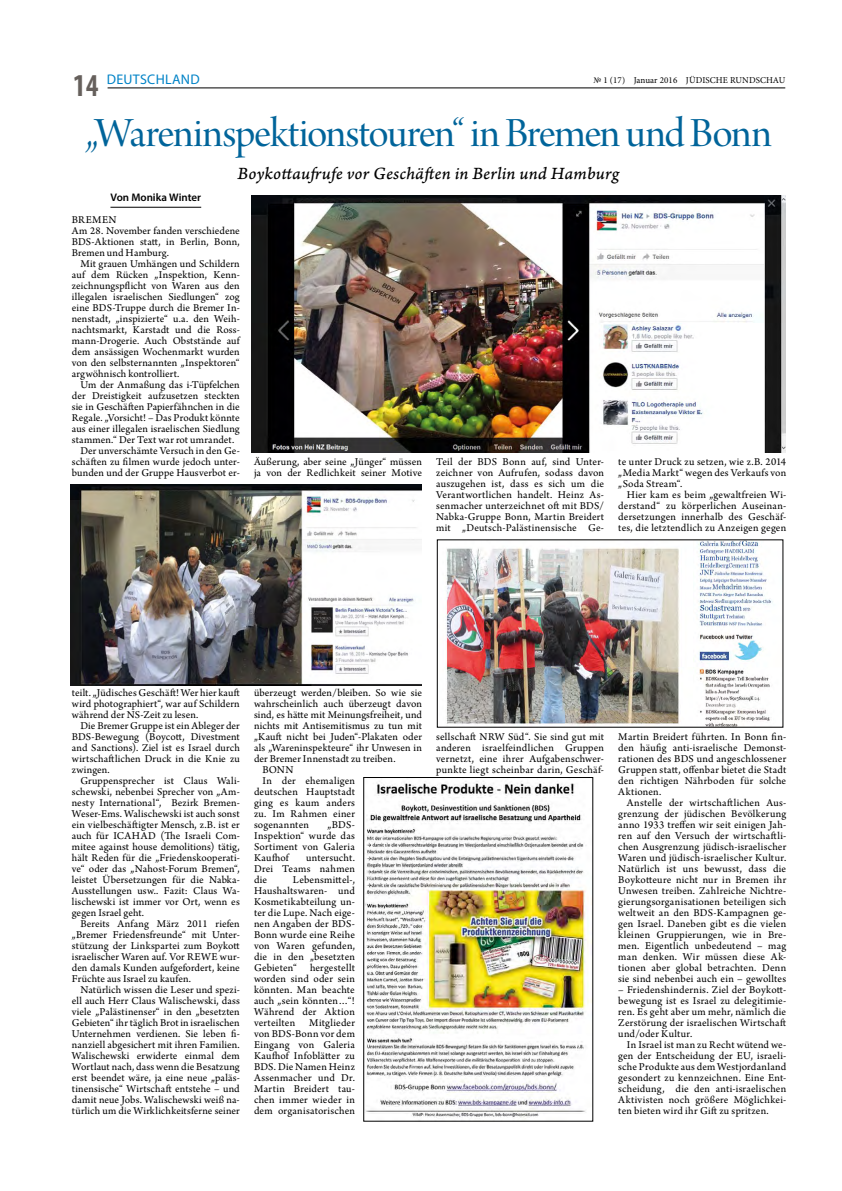
<style>
.page{position:relative;width:842px;height:1191px;background:#fff}
.page>*{position:absolute;margin:0;border:0;box-sizing:border-box;transform-origin:0 0}
.t1{font:44px "Arno Pro Display";letter-spacing:-.03em;color:#00649a}
.t2{font:700 condensed 32px "Myriad Pro";color:#66605c;scale:.9 1}
.t3{font:18px "Arno Pro Italic Caption";letter-spacing:.005em;color:#000}
.t4{font:14px "Myriad Pro";letter-spacing:.02em;color:#0083c7}
.t5{font:11px/11px "Arno Pro";letter-spacing:.015em;color:#000;text-align:justify}
.t6{font:600 11px "Myriad Pro";letter-spacing:-.005em;color:#000}
.t7{font:9px "Minion Pro";letter-spacing:.01em;color:#000}
</style>
<div class="page">
<hr style="left:108px;top:88px;width:677px;height:1px;background:#000">
<hr style="left:110px;top:207px;width:91px;height:1px;background:#000">
<img style="left:251px;top:195px;width:534px;height:258px">
<img style="left:71px;top:485px;width:351px;height:200px">
<img style="left:446px;top:541px;width:327px;height:184px">
<img style="left:365px;top:781px;width:226px;height:338px">
<div style="left:363px;top:777px;width:230px;height:344px;border:1px solid #000"></div>
<h2 class="t2" style="left:73px;top:65px;width:29px">14</h2>
<p class="t4" style="left:107px;top:70px;width:94px">DEUTSCHLAND</p>
<p class="t7" style="left:593px;top:74px;width:193px">№ 1 (17) Januar 2016 JÜDISCHE RUNDSCHAU</p>
<h1 class="t1" style="left:86px;top:109px;width:687px">„Wareninspektionstouren“ in Bremen und Bonn</h1>
<h3 class="t3" style="left:237px;top:163px;width:383px">Boykottaufrufe vor Geschäften in Berlin und Hamburg</h3>
<p class="t6" style="left:110px;top:190px;width:92px">Von Monika Winter</p>
<p class="t5" style="left:72px;top:215px;width:169px;text-align:left">BREMEN<br>Am 28. November fanden verschiedene<br>BDS-Aktionen statt, in Berlin, Bonn,<br>Bremen und Hamburg.</p>
<p class="t5" style="left:72px;top:259px;width:169px;text-indent:9px">Mit grauen Umhängen und Schildern auf dem Rücken „Inspektion, Kenn&shy;zeichnungspflicht von Waren aus den illegalen israelischen Siedlungen“ zog eine BDS-Truppe durch die Bremer In&shy;nenstadt, „inspizierte“ u.a. den Weih&shy;nachtsmarkt, Karstadt und die Ross&shy;mann-Drogerie. Auch Obststände auf dem ansässigen Wochenmarkt wurden von den selbsternannten „Inspektoren“ argwöhnisch kontrolliert.</p>
<p class="t5" style="left:80px;top:380px;width:161px">Um der Anmaßung das i-Tüpfelchen</p>
<p class="t5" style="left:72px;top:391px;width:169px">der Dreistigkeit aufzusetzen steckten</p>
<p class="t5" style="left:72px;top:402px;width:169px">sie in Geschäften Papierfähnchen in die</p>
<p class="t5" style="left:72px;top:413px;width:169px">Regale. „Vorsicht! – Das Produkt könnte</p>
<p class="t5" style="left:72px;top:424px;width:169px">aus einer illegalen israelischen Siedlung</p>
<p class="t5" style="left:72px;top:435px;width:164px">stammen.“ Der Text war rot umrandet.</p>
<p class="t5" style="left:80px;top:446px;width:161px">Der unverschämte Versuch in den Ge-</p>
<p class="t5" style="left:72px;top:457px;width:169px">schäften zu filmen wurde jedoch unter-</p>
<p class="t5" style="left:72px;top:468px;width:169px">bunden und der Gruppe Hausverbot er-</p>
<p class="t5" style="left:254px;top:457px;width:169px">Äußerung, aber seine „Jünger“ müssen ja von der Redlichkeit seiner Motive</p>
<p class="t5" style="left:436px;top:457px;width:169px">Teil der BDS Bonn auf, sind Unter&shy;zeichner von Aufrufen, sodass davon auszugehen ist, dass es sich um die Verantwortlichen handelt. Heinz As&shy;senmacher unterzeichnet oft mit BDS/ Nabka-Gruppe Bonn, Martin Breidert mit „Deutsch-Palästinensische Ge-</p>
<p class="t5" style="left:618px;top:457px;width:169px">te unter Druck zu setzen, wie z.B. 2014 „Media Markt“ wegen des Verkaufs von „Soda Stream“.</p>
<p class="t5" style="left:618px;top:490px;width:169px;text-indent:9px">Hier kam es beim „gewaltfreien Wi&shy;derstand“ zu körperlichen Auseinan&shy;dersetzungen innerhalb des Geschäf&shy;tes, die letztendlich zu Anzeigen gegen</p>
<p class="t5" style="left:72px;top:688px;width:169px">teilt. „Jüdisches Geschäft! Wer hier kauft wird photographiert“, war auf Schildern während der NS-Zeit zu lesen.</p>
<p class="t5" style="left:72px;top:721px;width:169px;text-indent:9px">Die Bremer Gruppe ist ein Ableger der BDS-Bewegung (Boycott, Divestment and Sanctions). Ziel ist es Israel durch wirtschaftlichen Druck in die Knie zu zwingen.</p>
<p class="t5" style="left:72px;top:776px;width:169px;text-indent:9px">Gruppensprecher ist Claus Wali&shy;schewski, nebenbei Sprecher von „Am&shy;nesty International“, Bezirk Bremen-Weser-Ems. Walischewski ist auch sonst ein vielbeschäftigter Mensch, z.B. ist er auch für ICAHAD (The Israeli Com&shy;mitee against house demolitions) tätig, hält Reden für die „Friedenskooperati&shy;ve“ oder das „Nahost-Forum Bremen“, leistet Übersetzungen für die Nabka-Ausstellungen usw.. Fazit: Claus Wa&shy;lischewski ist immer vor Ort, wenn es gegen Israel geht.</p>
<p class="t5" style="left:72px;top:919px;width:169px;text-indent:9px">Bereits Anfang März 2011 riefen „Bremer Friedensfreunde“ mit Unter&shy;stützung der Linkspartei zum Boykott israelischer Waren auf. Vor REWE wur&shy;den damals Kunden aufgefordert, keine Früchte aus Israel zu kaufen.</p>
<p class="t5" style="left:72px;top:985px;width:169px;text-indent:9px">Natürlich wissen die Leser und spezi&shy;ell auch Herr Claus Walischewski, dass viele „Palästinenser“ in den „besetzten Gebieten“ ihr täglich Brot in israelischen Unternehmen verdienen. Sie leben fi&shy;nanziell abgesichert mit ihren Familien.<br>Walischewski erwiderte einmal dem Wortlaut nach, dass wenn die Besatzung erst beendet wäre, ja eine neue „paläs&shy;tinensische“ Wirtschaft entstehe – und damit neue Jobs. Walischewski weiß na&shy;türlich um die Wirklichkeitsferne seiner</p>
<p class="t5" style="left:254px;top:688px;width:169px">überzeugt werden/bleiben. So wie sie</p>
<p class="t5" style="left:254px;top:699px;width:169px">wahrscheinlich auch überzeugt davon</p>
<p class="t5" style="left:254px;top:710px;width:169px">sind, es hätte mit Meinungsfreiheit, und</p>
<p class="t5" style="left:254px;top:721px;width:169px">nichts mit Antisemitismus zu tun mit</p>
<p class="t5" style="left:254px;top:732px;width:169px">„Kauft nicht bei Juden“-Plakaten oder</p>
<p class="t5" style="left:254px;top:743px;width:169px">als „Wareninspekteure“ ihr Unwesen in</p>
<p class="t5" style="left:254px;top:754px;width:143px">der Bremer Innenstadt zu treiben.</p>
<p class="t5" style="left:262px;top:765px;width:33px">BONN</p>
<p class="t5" style="left:262px;top:776px;width:94px">In der ehemaligen</p>
<p class="t5" style="left:254px;top:787px;width:102px">deutschen Hauptstadt</p>
<p class="t5" style="left:254px;top:798px;width:102px">ging es kaum anders</p>
<p class="t5" style="left:254px;top:809px;width:102px">zu. Im Rahmen einer</p>
<p class="t5" style="left:254px;top:820px;width:56px">sogenannten</p>
<p class="t5" style="left:254px;top:820px;width:102px;text-indent:73px">„BDS-Inspektion“ wurde das Sortiment von Galeria Kaufhof</p>
<p class="t5" style="left:254px;top:853px;width:102px;text-indent:52px">untersucht.<br>Drei Teams nahmen die</p>
<p class="t5" style="left:254px;top:875px;width:102px;text-indent:39px">Lebensmittel-, Haushaltswaren- und Kosmetikabteilung un&shy;ter die Lupe. Nach eige&shy;nen Angaben der BDS-Bonn wurde eine Reihe von Waren gefunden, die in den „besetzten Gebieten“ hergestellt worden sind oder sein könnten. Man beachte auch „sein könnten…“!<br>Während der Aktion verteilten</p>
<p class="t5" style="left:254px;top:1018px;width:102px;text-indent:55px">Mitglieder von BDS-Bonn vor dem Eingang von Galeria Kaufhof Infoblätter zu BDS. Die Namen Heinz Assenmacher und Dr.<br>Martin Breidert tau&shy;chen immer wieder in dem organisatorischen</p>
<p class="t5" style="left:436px;top:732px;width:169px">sellschaft NRW Süd“. Sie sind gut mit anderen israelfeindlichen Gruppen vernetzt, eine ihrer Aufgabenschwer&shy;punkte liegt scheinbar darin, Geschäf-</p>
<p class="t5" style="left:618px;top:732px;width:169px">Martin Breidert führten. In Bonn fin&shy;den häufig anti-israelische Demonst&shy;rationen des BDS und angeschlossener Gruppen statt, offenbar bietet die Stadt den richtigen Nährboden für solche Aktionen.</p>
<p class="t5" style="left:618px;top:798px;width:169px;text-indent:9px">Anstelle der wirtschaftlichen Aus&shy;grenzung der jüdischen Bevölkerung anno 1933 treffen wir seit einigen Jah&shy;ren auf den Versuch der wirtschaftli&shy;chen Ausgrenzung jüdisch-israelischer Waren und jüdisch-israelischer Kultur.<br>Natürlich ist uns bewusst, dass die Boykotteure nicht nur in Bremen ihr Unwesen treiben. Zahlreiche Nichtre&shy;gierungsorganisationen beteiligen sich weltweit an den BDS-Kampagnen ge&shy;gen Israel. Daneben gibt es die vielen kleinen Gruppierungen, wie in Bre&shy;men. Eigentlich unbedeutend – mag man denken. Wir müssen diese Ak&shy;tionen aber global betrachten. Denn sie sind nebenbei auch ein – gewolltes</p>
<p class="t5" style="left:618px;top:985px;width:169px">– Friedenshindernis. Ziel der Boykott&shy;bewegung ist es Israel zu delegitimie&shy;ren. Es geht aber um mehr, nämlich die Zerstörung der israelischen Wirtschaft und/oder Kultur.</p>
<p class="t5" style="left:618px;top:1040px;width:169px;text-indent:9px">In Israel ist man zu Recht wütend we&shy;gen der Entscheidung der EU, israeli&shy;sche Produkte aus dem Westjordanland gesondert zu kennzeichnen. Eine Ent&shy;scheidung, die den anti-israelischen Aktivisten noch größere Möglichkei&shy;ten bieten wird ihr Gift zu spritzen.</p>
</div>
